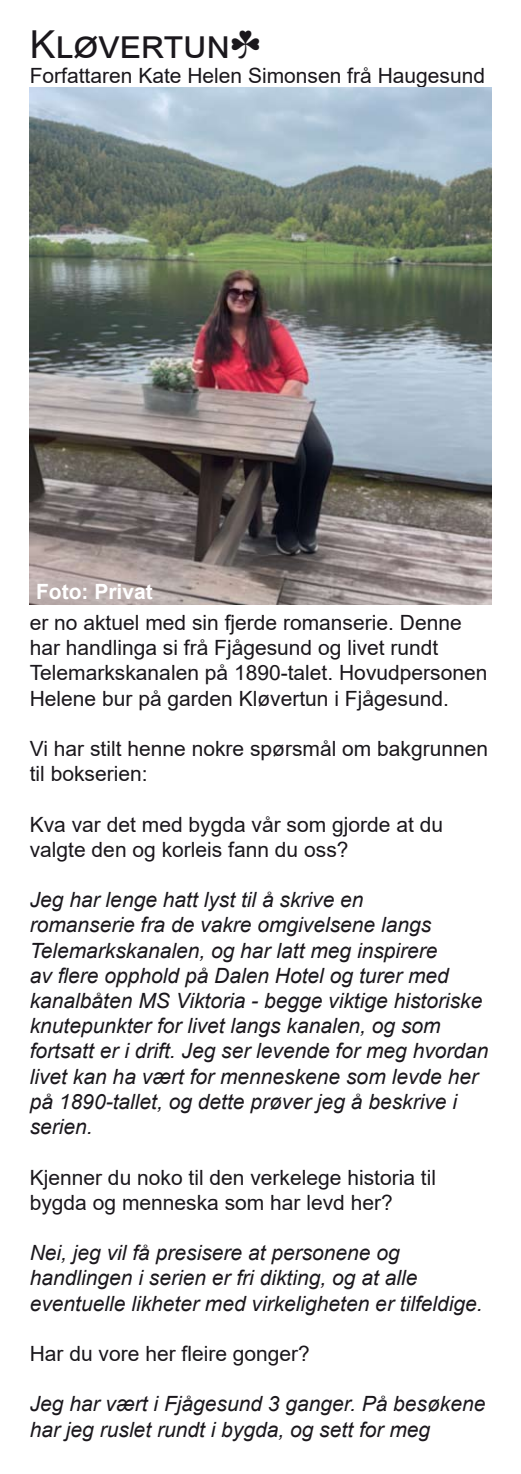
<style>
.page{position:relative;width:521px;height:1474px;background:#fff}
.page>*{position:absolute;margin:0;border:0;box-sizing:border-box;transform-origin:0 0}
.t1{font:38.5px "Arial";letter-spacing:.025em;color:#1a171c}
.t2{font:italic 21px/25.2px "Arial";color:#1a171c}
.t3{font:21px/25.2px "Arial";color:#1a171c}
.t4{font:700 21px "Arial";color:#fff}
</style>
<div class="page">
<img style="left:30px;top:87px;width:461px;height:517px">
<h1 class="t1" style="left:30px;top:18px;width:233px">Kløvertun☘</h1>
<p class="t3" style="left:30px;top:63px;width:457px">Forfattaren Kate Helen Simonsen frå Haugesund</p>
<p class="t4" style="left:36px;top:577px;width:118px">Foto: Privat</p>
<p class="t3" style="left:30px;top:609px;width:459px">er no aktuel med sin fjerde romanserie. Denne har handlinga si frå Fjågesund og livet rundt Telemarkskanalen på 1890-talet. Hovudpersonen Helene bur på garden Kløvertun i Fjågesund.</p>
<p class="t3" style="left:30px;top:735px;width:460px">Vi har stilt henne nokre spørsmål om bakgrunnen til bokserien:</p>
<p class="t3" style="left:30px;top:811px;width:415px">Kva var det med bygda vår som gjorde at du valgte den og korleis fann du oss?</p>
<p class="t2" style="left:30px;top:887px;width:460px">Jeg har lenge hatt lyst til å skrive en<br>romanserie fra de vakre omgivelsene langs Telemarkskanalen, og har latt meg inspirere<br>av flere opphold på Dalen Hotel og turer med kanalbåten MS Viktoria - begge viktige historiske knutepunkter for livet langs kanalen, og som fortsatt er i drift. Jeg ser levende for meg hvordan livet kan ha vært for menneskene som levde her på 1890-tallet, og dette prøver jeg å beskrive i serien.</p>
<p class="t3" style="left:30px;top:1164px;width:408px">Kjenner du noko til den verkelege historia til bygda og menneska som har levd her?</p>
<p class="t2" style="left:30px;top:1240px;width:454px">Nei, jeg vil få presisere at personene og handlingen i serien er fri dikting, og at alle eventuelle likheter med virkeligheten er tilfeldige.</p>
<p class="t3" style="left:30px;top:1340px;width:282px">Har du vore her fleire gonger?</p>
<p class="t2" style="left:30px;top:1391px;width:457px">Jeg har vært i Fjågesund 3 ganger. På besøkene har jeg ruslet rundt i bygda, og sett for meg</p>
</div>
